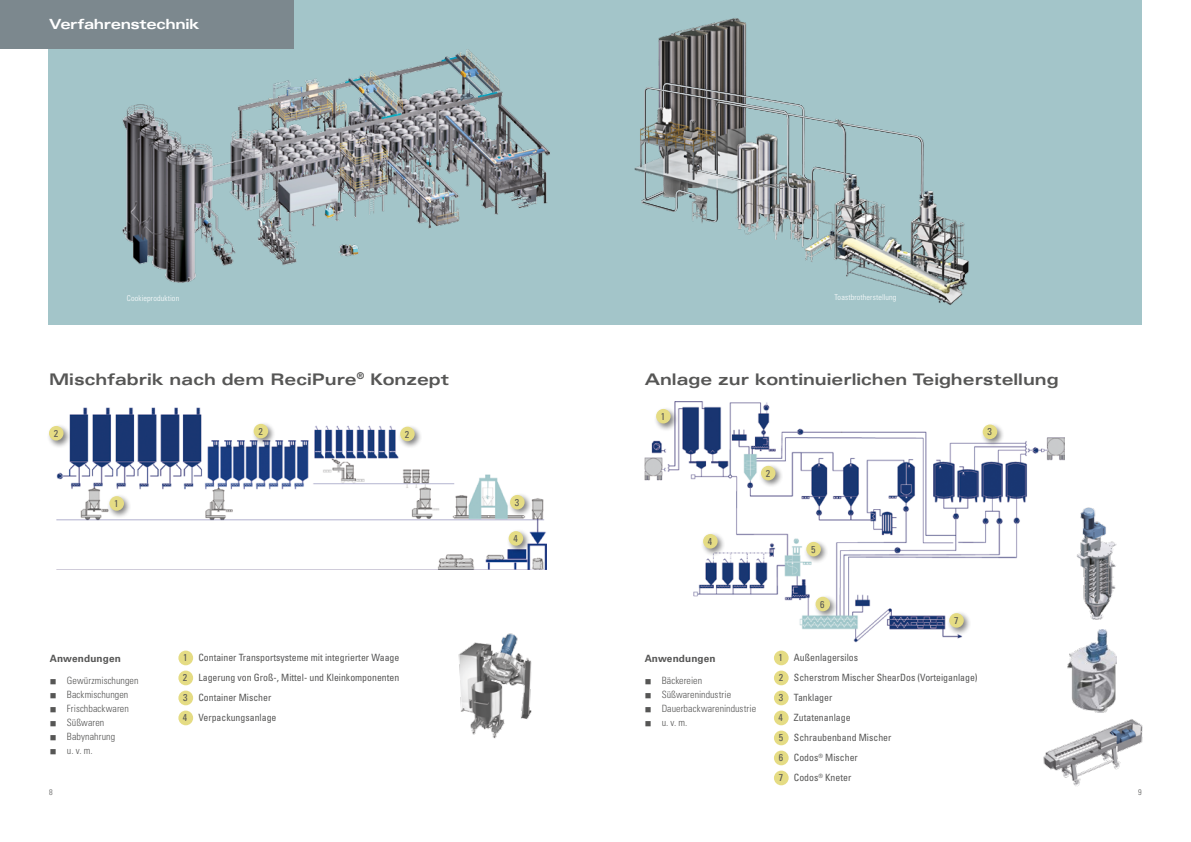
<style>
.page{position:relative;width:1191px;height:842px;background:#fff}
.page>*{position:absolute;margin:0;border:0;box-sizing:border-box;transform-origin:0 0}
.t1{font:700 expanded 16px "Univers LT Std";color:#565655}
.t2{font:700 expanded 14px "Univers LT Std";letter-spacing:-.03em;color:#fff}
.t3{font:condensed 10px/20px "Univers LT Std";color:#565655}
.t4{font:300 condensed 10px "Univers LT Std";letter-spacing:.005em;color:#565655}
.t5{font:700 10px "Univers LT Std";letter-spacing:.01em;color:#565655}
.t6{font:300 condensed 8px "Univers LT Std";letter-spacing:.015em;color:#fff}
.t7{font:300 condensed 8px "Univers LT Std";color:#565655}
</style>
<div class="page">
<div style="left:48px;top:0;width:1093px;height:324px;background:#a3c5c9"></div>
<img style="left:122px;top:44px;width:428px;height:239px">
<div style="left:0;top:0;width:293px;height:49px;background:#7c888e"></div>
<img style="left:1077px;top:507px;width:40px;height:113px">
<img style="left:1067px;top:630px;width:49px;height:83px">
<img style="left:458px;top:633px;width:74px;height:106px">
<img style="left:1043px;top:719px;width:100px;height:67px">
<img style="left:56px;top:407px;width:490px;height:163px">
<div style="left:47px;top:424px;width:25px;height:24px;background:#000;opacity:.5"></div>
<div style="left:49px;top:426px;width:15px;height:14px;background:#e5dc84;border-radius:50%"></div>
<div style="left:251px;top:421px;width:25px;height:25px;background:#000;opacity:.5"></div>
<div style="left:254px;top:424px;width:14px;height:14px;background:#e5dc84;border-radius:50%"></div>
<div style="left:398px;top:424px;width:25px;height:25px;background:#000;opacity:.5"></div>
<div style="left:400px;top:427px;width:15px;height:14px;background:#e5dc84;border-radius:50%"></div>
<div style="left:508px;top:493px;width:24px;height:24px;background:#000;opacity:.5"></div>
<div style="left:510px;top:495px;width:14px;height:14px;background:#e5dc84;border-radius:50%"></div>
<div style="left:506px;top:529px;width:25px;height:25px;background:#000;opacity:.5"></div>
<div style="left:508px;top:531px;width:15px;height:15px;background:#e5dc84;border-radius:50%"></div>
<div style="left:107px;top:494px;width:25px;height:25px;background:#000;opacity:.5"></div>
<div style="left:109px;top:496px;width:15px;height:15px;background:#e5dc84;border-radius:50%"></div>
<img style="left:644px;top:402px;width:420px;height:241px">
<div style="left:947px;top:611px;width:24px;height:25px;background:#000;opacity:.5"></div>
<div style="left:949px;top:613px;width:14px;height:15px;background:#e5dc84;border-radius:50%"></div>
<div style="left:654px;top:407px;width:24px;height:24px;background:#000;opacity:.5"></div>
<div style="left:656px;top:409px;width:14px;height:14px;background:#e5dc84;border-radius:50%"></div>
<div style="left:758px;top:463px;width:25px;height:25px;background:#000;opacity:.5"></div>
<div style="left:761px;top:466px;width:14px;height:14px;background:#e5dc84;border-radius:50%"></div>
<div style="left:980px;top:422px;width:25px;height:25px;background:#000;opacity:.5"></div>
<div style="left:982px;top:424px;width:15px;height:15px;background:#e5dc84;border-radius:50%"></div>
<div style="left:701px;top:532px;width:24px;height:25px;background:#000;opacity:.5"></div>
<div style="left:703px;top:534px;width:14px;height:15px;background:#e5dc84;border-radius:50%"></div>
<div style="left:804px;top:540px;width:25px;height:24px;background:#000;opacity:.5"></div>
<div style="left:806px;top:542px;width:15px;height:14px;background:#e5dc84;border-radius:50%"></div>
<div style="left:813px;top:594px;width:25px;height:25px;background:#000;opacity:.5"></div>
<div style="left:815px;top:597px;width:15px;height:14px;background:#e5dc84;border-radius:50%"></div>
<img style="left:634px;top:18px;width:335px;height:287px">
<div style="left:639px;top:189px;width:56px;height:23px;background:#a3c5c9"></div>
<svg style="left:640px;top:81px;width:286px;height:160px"></svg>
<div style="left:695px;top:168px;width:88px;height:22px;background:#000;opacity:.75"></div>
<div style="left:774px;top:651px;width:14px;height:14px;background:#e5dc84;border-radius:50%"></div>
<div style="left:774px;top:671px;width:14px;height:14px;background:#e5dc84;border-radius:50%"></div>
<div style="left:774px;top:691px;width:14px;height:14px;background:#e5dc84;border-radius:50%"></div>
<div style="left:774px;top:711px;width:14px;height:14px;background:#e5dc84;border-radius:50%"></div>
<div style="left:774px;top:731px;width:14px;height:14px;background:#e5dc84;border-radius:50%"></div>
<div style="left:774px;top:751px;width:14px;height:14px;background:#e5dc84;border-radius:50%"></div>
<div style="left:774px;top:771px;width:14px;height:14px;background:#e5dc84;border-radius:50%"></div>
<div style="left:178px;top:651px;width:15px;height:14px;background:#e5dc84;border-radius:50%"></div>
<div style="left:178px;top:671px;width:15px;height:14px;background:#e5dc84;border-radius:50%"></div>
<div style="left:178px;top:691px;width:15px;height:14px;background:#e5dc84;border-radius:50%"></div>
<div style="left:178px;top:711px;width:15px;height:14px;background:#e5dc84;border-radius:50%"></div>
<h2 class="t2" style="left:49px;top:17px;width:152px">Verfahrenstechnik</h2>
<p class="t6" style="left:127px;top:293px;width:54px">Cookieproduktion</p>
<p class="t6" style="left:834px;top:293px;width:64px">Toastbrotherstellung</p>
<h1 class="t1" style="left:49px;top:370px;width:401px">Mischfabrik nach dem ReciPure<sup>®</sup> Konzept</h1>
<h1 class="t1" style="left:644px;top:370px;width:415px">Anlage zur kontinuierlichen Teigherstellung</h1>
<p class="t3" style="left:661px;top:406px;width:6px">1</p>
<p class="t3" style="left:54px;top:423px;width:6px">2</p>
<p class="t3" style="left:258px;top:421px;width:6px">2</p>
<p class="t3" style="left:405px;top:424px;width:6px">2</p>
<p class="t3" style="left:987px;top:422px;width:6px">3</p>
<p class="t3" style="left:765px;top:463px;width:6px">2</p>
<p class="t3" style="left:114px;top:493px;width:6px">1</p>
<p class="t3" style="left:515px;top:492px;width:6px">3</p>
<p class="t3" style="left:513px;top:528px;width:6px">4</p>
<p class="t3" style="left:708px;top:531px;width:6px">4</p>
<p class="t3" style="left:811px;top:539px;width:6px">5</p>
<p class="t3" style="left:820px;top:594px;width:6px">6</p>
<p class="t3" style="left:954px;top:610px;width:6px">7</p>
<p class="t5" style="left:50px;top:652px;width:72px">Anwendungen</p>
<p class="t4" style="left:50px;top:675px;width:90px">■ Gewürzmischungen</p>
<p class="t4" style="left:50px;top:689px;width:80px">■ Backmischungen</p>
<p class="t4" style="left:50px;top:703px;width:80px">■ Frischbackwaren</p>
<p class="t4" style="left:50px;top:717px;width:56px">■ Süßwaren</p>
<p class="t4" style="left:50px;top:731px;width:67px">■ Babynahrung</p>
<p class="t4" style="left:50px;top:745px;width:44px">■ u. v. m.</p>
<p class="t3" style="left:183px;top:648px;width:218px">1 Container Transportsysteme mit integrierter Waage 2 Lagerung von Groß-, Mittel- und Kleinkomponenten 3 Container Mischer<br>4 Verpackungsanlage</p>
<p class="t5" style="left:644px;top:652px;width:72px">Anwendungen</p>
<p class="t4" style="left:644px;top:675px;width:59px">■ Bäckereien</p>
<p class="t4" style="left:644px;top:689px;width:88px">■ Süßwarenindustrie</p>
<p class="t4" style="left:644px;top:703px;width:113px">■ Dauerbackwarenindustrie</p>
<p class="t4" style="left:644px;top:717px;width:44px">■ u. v. m.</p>
<p class="t3" style="left:778px;top:648px;width:201px">1 Außenlagersilos<br>2 Scherstrom Mischer ShearDos (Vorteiganlage)<br>3 Tanklager<br>4 Zutatenanlage<br>5 Schraubenband Mischer<br>6 Codos<sup>®</sup> Mischer<br>7 Codos<sup>®</sup> Kneter</p>
<p class="t7" style="left:49px;top:788px;width:5px">8</p>
<p class="t7" style="left:1138px;top:788px;width:5px">9</p>
</div>
